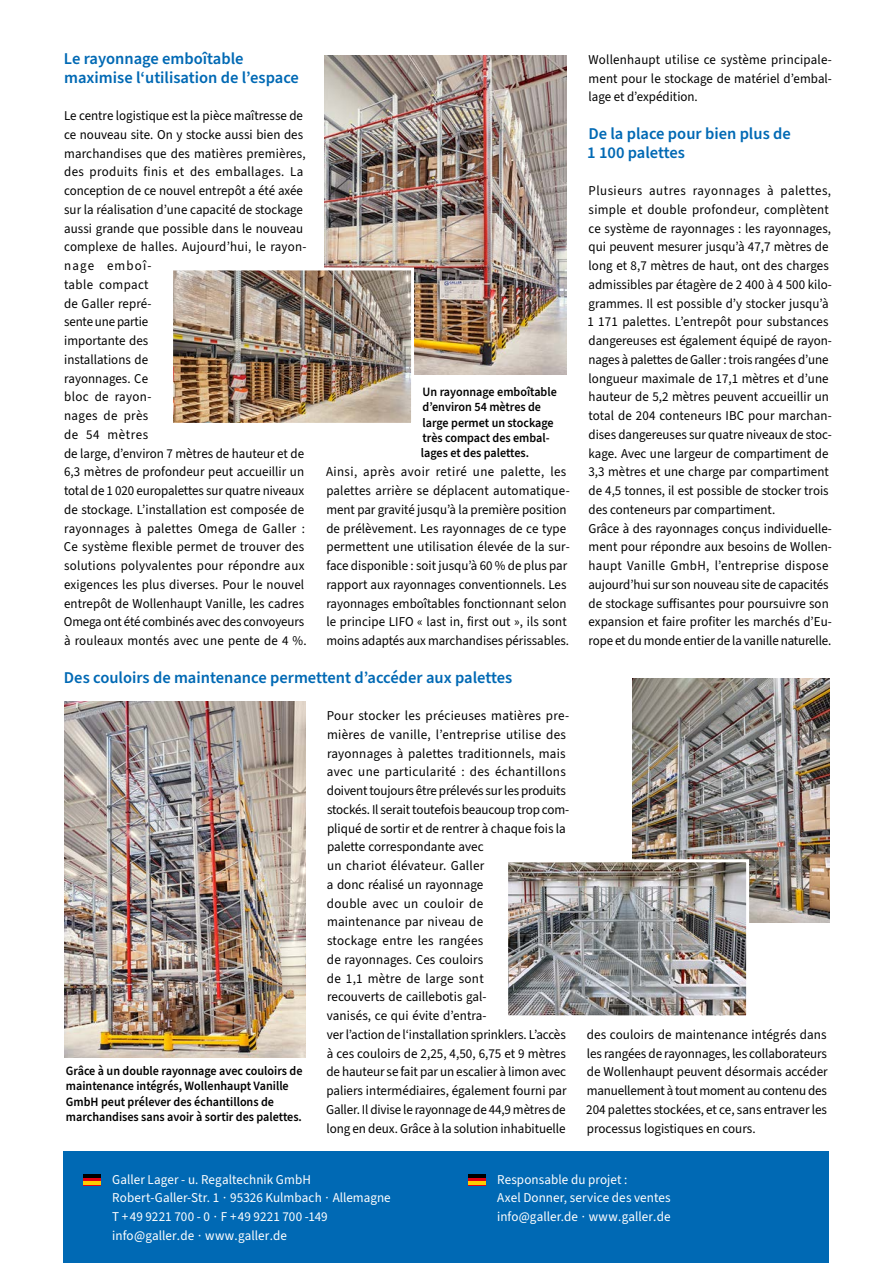
<style>
.page{position:relative;width:893px;height:1263px;background:#fff}
.page>*{position:absolute;margin:0;border:0;box-sizing:border-box;transform-origin:0 0}
.t1{font:600 16.5px/18.8px "Source Sans Pro";color:#0069b4}
.t2{font:13.5px/18.8px "Source Sans 3";color:#000;scale:.96 1}
.t3{font:13.5px/18.8px "Source Sans 3";color:#000}
.t4{font:13.5px/18.8px "Source Sans 3";letter-spacing:.005em;color:#fff}
.t5{font:600 12.75px/15.3px "Source Sans Pro";color:#000;scale:.95 1}
.t6{font:600 12.75px/15.3px "Source Sans 3";color:#000;scale:.95 1}
</style>
<div class="page">
<img style="left:325px;top:56px;width:242px;height:319px">
<img style="left:64px;top:701px;width:241px;height:357px">
<img style="left:173px;top:266px;width:243px;height:157px">
<img style="left:632px;top:678px;width:197px;height:244px">
<img style="left:508px;top:858px;width:243px;height:158px">
<div style="left:64px;top:1151px;width:765px;height:112px;background:#0069b4"></div>
<div style="left:83px;top:1174px;width:18px;height:11px;background:#000"></div>
<div style="left:83px;top:1178px;width:18px;height:7px;background:#e3000f"></div>
<hr style="left:83px;top:1181px;width:18px;height:4px;background:#fc0">
<div style="left:468px;top:1174px;width:18px;height:11px;background:#000"></div>
<div style="left:468px;top:1178px;width:18px;height:7px;background:#e3000f"></div>
<hr style="left:468px;top:1181px;width:18px;height:4px;background:#fc0">
<p class="t1" style="left:64px;top:49px;width:236px">Le rayonnage emboîtable maximise l‘utilisation de l’espace</p>
<p class="t2" style="left:64px;top:106px;width:254px">Le centre logistique est la pièce maîtresse de ce nouveau site. On y stocke aussi bien des marchandises que des matières premières, des produits finis et des emballages. La conception de ce nouvel entrepôt a été axée sur la réalisation d’une capacité de stockage aussi grande que possible dans le nouveau complexe de halles. Aujourd’hui, le rayon&shy;nage emboî-<br>table compact<br>de Galler repré-<br>sente une partie<br>importante des<br>installations de<br>rayonnages. Ce<br>bloc de rayon-<br>nages de près<br>de 54 mètres<br>de large, d’environ 7 mètres de hauteur et de 6,3 mètres de profondeur peut accueillir un total de 1 020 europalettes sur quatre niveaux de stockage. L’installation est composée de rayonnages à palettes Omega de Galler :<br>Ce système flexible permet de trouver des solutions polyvalentes pour répondre aux exigences les plus diverses. Pour le nouvel entrepôt de Wollenhaupt Vanille, les cadres Omega ont été combinés avec des convoyeurs à rouleaux montés avec une pente de 4 %.</p>
<p class="t1" style="left:64px;top:668px;width:450px">Des couloirs de maintenance permettent d’accéder aux palettes</p>
<p class="t3" style="left:326px;top:706px;width:245px">Pour stocker les précieuses matières pre&shy;mières de vanille, l’entreprise utilise des rayonnages à palettes traditionnels, mais avec une particularité : des échantillons doivent toujours être prélevés sur les produits stockés. Il serait toutefois beaucoup trop com&shy;pliqué de sortir et de rentrer à chaque fois la palette correspondante avec<br>un chariot élévateur. Galler<br>a donc réalisé un rayonnage<br>double avec un couloir de<br>maintenance par niveau de<br>stockage entre les rangées<br>de rayonnages. Ces couloirs<br>de 1,1 mètre de large sont<br>recouverts de caillebotis gal-<br>vanisés, ce qui évite d’entra-<br>ver l’action de l‘installation sprinklers. L’accès à ces couloirs de 2,25, 4,50, 6,75 et 9 mètres de hauteur se fait par un escalier à limon avec paliers intermédiaires, également fourni par Galler. Il divise le rayonnage de 44,9 mètres de long en deux. Grâce à la solution inhabituelle</p>
<p class="t6" style="left:421px;top:384px;width:144px">Un rayonnage emboîtable d’environ 54 mètres de large permet un stockage très compact des embal&shy;lages et des palettes.</p>
<p class="t2" style="left:326px;top:462px;width:255px">Ainsi, après avoir retiré une palette, les palettes arrière se déplacent automatique&shy;ment par gravité jusqu’à la première position de prélèvement. Les rayonnages de ce type permettent une utilisation élevée de la sur&shy;face disponible : soit jusqu’à 60 % de plus par rapport aux rayonnages conventionnels. Les rayonnages emboîtables fonctionnant selon le principe LIFO « last in, first out », ils sont moins adaptés aux marchandises périssables.</p>
<p class="t5" style="left:66px;top:1063px;width:251px">Grâce à un double rayonnage avec couloirs de maintenance intégrés, Wollenhaupt Vanille GmbH peut prélever des échantillons de marchandises sans avoir à sortir des palettes.</p>
<p class="t2" style="left:588px;top:50px;width:255px;text-align:justify">Wollenhaupt utilise ce système principale&shy;ment pour le stockage de matériel d’embal&shy;lage et d’expédition.</p>
<p class="t1" style="left:587px;top:124px;width:205px">De la place pour bien plus de<br>1 100 palettes</p>
<p class="t2" style="left:587px;top:181px;width:256px">Plusieurs autres rayonnages à palettes, simple et double profondeur, complètent ce système de rayonnages : les rayonnages, qui peuvent mesurer jusqu’à 47,7 mètres de long et 8,7 mètres de haut, ont des charges admissibles par étagère de 2 400 à 4 500 kilo&shy;grammes. Il est possible d’y stocker jusqu’à 1 171 palettes. L’entrepôt pour substances dangereuses est également équipé de rayon&shy;nages à palettes de Galler : trois rangées d’une longueur maximale de 17,1 mètres et d’une hauteur de 5,2 mètres peuvent accueillir un total de 204 conteneurs IBC pour marchan&shy;dises dangereuses sur quatre niveaux de stoc&shy;kage. Avec une largeur de compartiment de 3,3 mètres et une charge par compartiment de 4,5 tonnes, il est possible de stocker trois des conteneurs par compartiment.<br>Grâce à des rayonnages conçus individuelle&shy;ment pour répondre aux besoins de Wollen&shy;haupt Vanille GmbH, l’entreprise dispose aujourd’hui sur son nouveau site de capacités de stockage suffisantes pour poursuivre son expansion et faire profiter les marchés d’Eu&shy;rope et du monde entier de la vanille naturelle.</p>
<p class="t3" style="left:586px;top:1025px;width:243px;text-align:justify">des couloirs de maintenance intégrés dans les rangées de rayonnages, les collaborateurs de Wollenhaupt peuvent désormais accéder manuellement à tout moment au contenu des 204 palettes stockées, et ce, sans entraver les processus logistiques en cours.</p>
<p class="t4" style="left:112px;top:1170px;width:280px">Galler Lager - u. Regaltechnik GmbH Robert-Galler-Str. 1 ∙ 95326 Kulmbach ∙ Allemagne T + 49 9221 700 - 0 ∙ F + 49 9221 700 -149<br>info @ galler . de ∙ www . galler . de</p>
<p class="t4" style="left:497px;top:1170px;width:175px">Responsable du projet :<br>Axel Donner, service des ventes info@galler.de ∙ www . galler . de</p>
</div>
